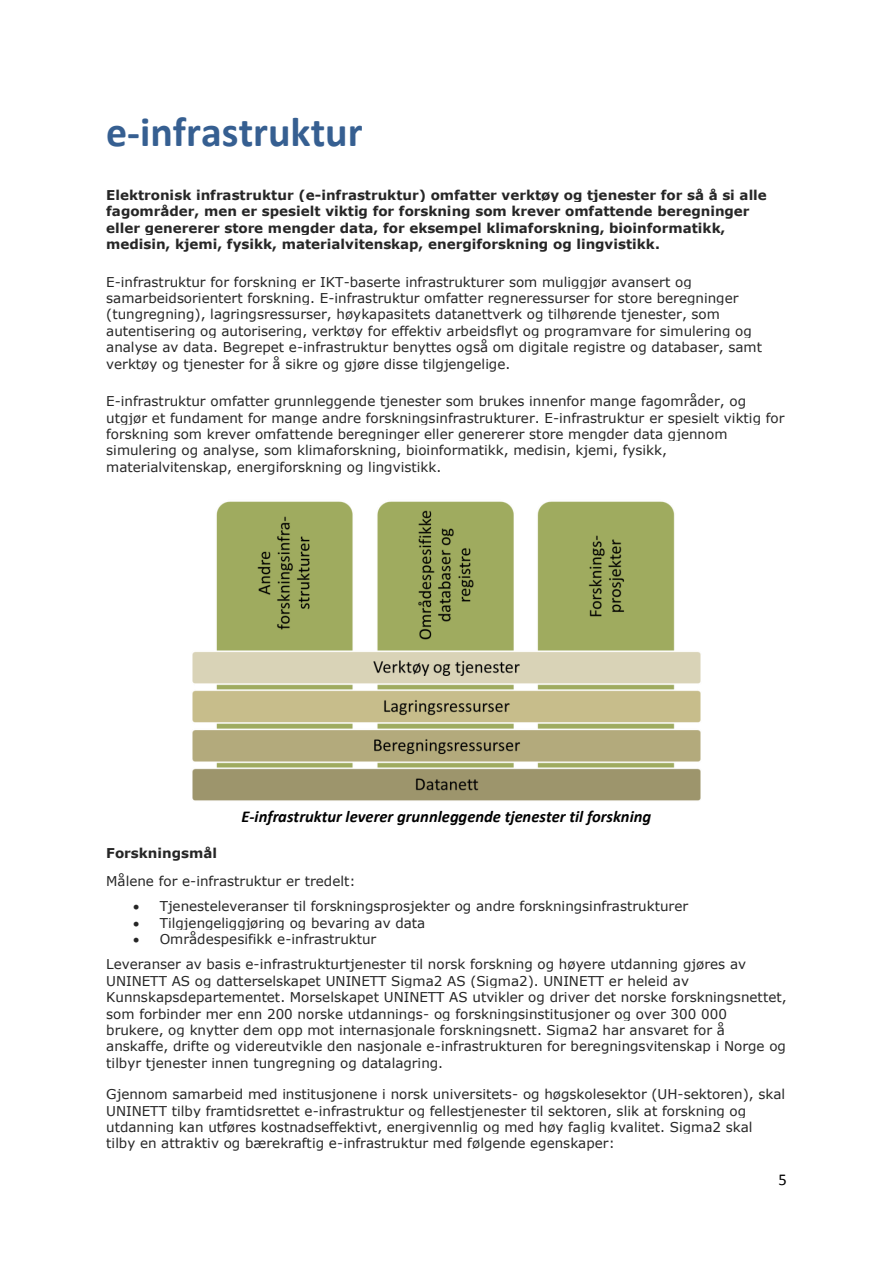
<style>
.page{position:relative;width:893px;height:1263px;background:#fff}
.page>*{position:absolute;margin:0;border:0;box-sizing:border-box;transform-origin:0 0}
.t1{font:700 42px "Calibri";color:#365f91}
.t2{font:italic 700 16.5px "Calibri";color:#000}
.t3{font:16.5px "Calibri";color:#000}
.t4{font:13.5px/16.4px "Verdana";color:#262626}
.t5{font:700 13.5px/16.4px "Verdana";color:#262626}
</style>
<div class="page">
<img style="left:192px;top:501px;width:509px;height:300px">
<h1 class="t1" style="left:106px;top:115px;width:258px">e-infrastruktur</h1>
<p class="t5" style="left:106px;top:186px;width:662px">Elektronisk infrastruktur (e-infrastruktur) omfatter verktøy og tjenester for så å si alle fagområder, men er spesielt viktig for forskning som krever omfattende beregninger eller genererer store mengder data, for eksempel klimaforskning, bioinformatikk, medisin, kjemi, fysikk, materialvitenskap, energiforskning og lingvistikk.</p>
<p class="t4" style="left:106px;top:273px;width:657px">E-infrastruktur for forskning er IKT-baserte infrastrukturer som muliggjør avansert og samarbeidsorientert forskning. E-infrastruktur omfatter regneressurser for store beregninger (tungregning), lagringsressurser, høykapasitets datanettverk og tilhørende tjenester, som autentisering og autorisering, verktøy for effektiv arbeidsflyt og programvare for simulering og analyse av data. Begrepet e-infrastruktur benyttes også om digitale registre og databaser, samt verktøy og tjenester for å sikre og gjøre disse tilgjengelige.</p>
<p class="t4" style="left:106px;top:392px;width:680px">E-infrastruktur omfatter grunnleggende tjenester som brukes innenfor mange fagområder, og utgjør et fundament for mange andre forskningsinfrastrukturer. E-infrastruktur er spesielt viktig for forskning som krever omfattende beregninger eller genererer store mengder data gjennom simulering og analyse, som klimaforskning, bioinformatikk, medisin, kjemi, fysikk, materialvitenskap, energiforskning og lingvistikk.</p>
<p class="t2" style="left:241px;top:809px;width:411px">E-infrastruktur leverer grunnleggende tjenester til forskning</p>
<p class="t5" style="left:106px;top:844px;width:112px">Forskningsmål</p>
<p class="t4" style="left:106px;top:872px;width:251px">Målene for e-infrastruktur er tredelt:</p>
<p class="t4" style="left:133px;top:898px;width:557px">• Tjenesteleveranser til forskningsprosjekter og andre forskningsinfrastrukturer</p>
<p class="t4" style="left:133px;top:914px;width:294px">• Tilgjengeliggjøring og bevaring av data</p>
<p class="t4" style="left:133px;top:930px;width:245px">• Områdespesifikk e-infrastruktur</p>
<p class="t4" style="left:106px;top:956px;width:682px">Leveranser av basis e-infrastrukturtjenester til norsk forskning og høyere utdanning gjøres av UNINETT AS og datterselskapet UNINETT Sigma2 AS (Sigma2). UNINETT er heleid av Kunnskapsdepartementet. Morselskapet UNINETT AS utvikler og driver det norske forskningsnettet, som forbinder mer enn 200 norske utdannings- og forskningsinstitusjoner og over 300 000 brukere, og knytter dem opp mot internasjonale forskningsnett. Sigma2 har ansvaret for å anskaffe, drifte og videreutvikle den nasjonale e-infrastrukturen for beregningsvitenskap i Norge og tilbyr tjenester innen tungregning og datalagring.</p>
<p class="t4" style="left:106px;top:1086px;width:680px">Gjennom samarbeid med institusjonene i norsk universitets- og høgskolesektor (UH-sektoren), skal UNINETT tilby framtidsrettet e-infrastruktur og fellestjenester til sektoren, slik at forskning og utdanning kan utføres kostnadseffektivt, energivennlig og med høy faglig kvalitet. Sigma2 skal<br>tilby en attraktiv og bærekraftig e-infrastruktur med følgende egenskaper:</p>
<p class="t3" style="left:778px;top:1173px;width:10px">5</p>
</div>
